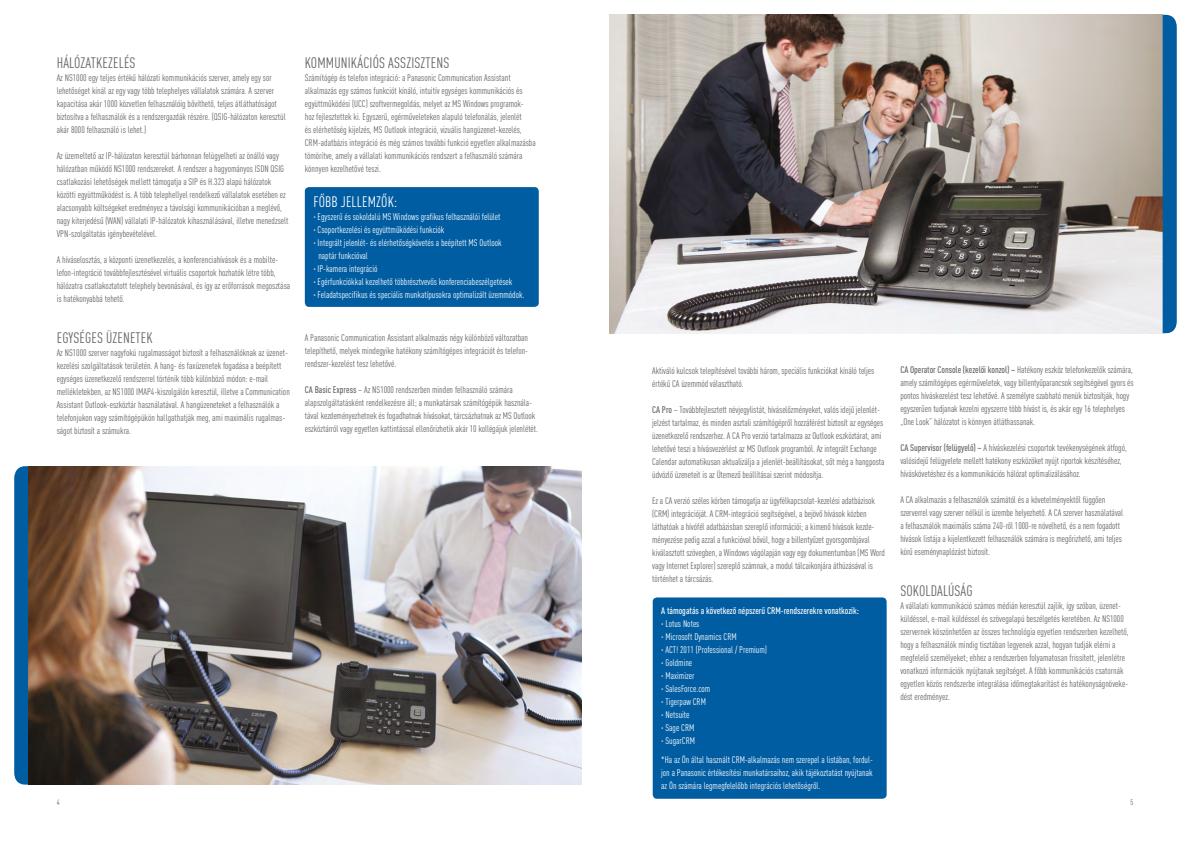
<style>
.page{position:relative;width:1191px;height:842px;background:#fff}
.page>*{position:absolute;margin:0;border:0;box-sizing:border-box;transform-origin:0 0}
.t1{font:condensed 15px "DIN Pro";letter-spacing:.01em;color:#646567}
.t2{font:condensed 15px "DIN Pro";letter-spacing:.01em;color:#fff}
.t3{font:condensed 9.5px/13px "DIN Pro";color:#646567}
.t4{font:condensed 9.5px/13px "DIN Pro";color:#fff}
.t5{font:500 condensed 9.5px "DIN Pro";color:#fff}
.t6{font:condensed 8px "DIN Pro";color:#646567}
.s1{font-weight:500}
</style>
<div class="page">
<div style="left:305px;top:187px;width:234px;height:120px;background:#005da2;border-radius:4px"></div>
<div style="left:652px;top:597px;width:234px;height:202px;background:#005da2;border-radius:4px"></div>
<img style="left:609px;top:15px;width:553px;height:318px">
<svg style="left:1162px;top:15px;width:15px;height:319px;background:#0f64a4"></svg>
<svg style="left:14px;top:466px;width:14px;height:319px;background:#0761a4"></svg>
<img style="left:28px;top:466px;width:553px;height:319px">
<h1 class="t1" style="left:57px;top:52px;width:80px">HÁLÓZATKEZELÉS</h1>
<p class="t3" style="left:57px;top:71px;width:230px">Az NS1000 egy teljes értékű hálózati kommunikációs szerver, amely egy sor lehetőséget kínál az egy vagy több telephelyes vállalatok számára. A szerver kapacitása akár 1000 közvetlen felhasználóig bővíthető, teljes átláthatóságot biztosítva a felhasználók és a rendszergazdák részére. (QSIG-hálózaton keresztül akár 8000 felhasználó is lehet.)</p>
<p class="t3" style="left:57px;top:149px;width:233px">Az üzemeltető az IP-hálózaton keresztül bárhonnan felügyelheti az önálló vagy hálózatban működő NS1000 rendszereket. A rendszer a hagyományos ISDN QSIG csatlakozási lehetőségek mellett támogatja a SIP és H.323 alapú hálózatok közötti együttműködést is. A több telephellyel rendelkező vállalatok esetében ez alacsonyabb költségeket eredményez a távolsági kommunikációban a meglévő, nagy kiterjedésű (WAN) vállalati IP-hálózatok kihasználásával, illetve menedzselt VPN-szolgáltatás igénybevételével.</p>
<p class="t3" style="left:57px;top:253px;width:235px">A híváselosztás, a központi üzenetkezelés, a konferenciahívások és a mobilte&shy;lefon-integráció továbbfejlesztésével virtuális csoportok hozhatók létre több, hálózatra csatlakoztatott telephely bevonásával, és így az erőforrások megosztása is hatékonyabbá tehető.</p>
<h1 class="t1" style="left:57px;top:327px;width:97px">EGYSÉGES ÜZENETEK</h1>
<p class="t3" style="left:57px;top:346px;width:235px">Az NS1000 szerver nagyfokú rugalmasságot biztosít a felhasználóknak az üzenet&shy;kezelési szolgáltatások területén. A hang- és faxüzenetek fogadása a beépített egységes üzenetkezelő rendszerrel történik több különböző módon: e-mail mellékletekben, az NS1000 IMAP4-kiszolgálón keresztül, illetve a Communication Assistant Outlook-eszköztár használatával. A hangüzeneteket a felhasználók a telefonjukon vagy számítógépükön hallgathatják meg, ami maximális rugalmas&shy;ságot biztosít a számukra.</p>
<h1 class="t1" style="left:305px;top:52px;width:146px">KOMMUNIKÁCIÓS ASSZISZTENS</h1>
<p class="t3" style="left:305px;top:71px;width:232px">Számítógép és telefon integráció: a Panasonic Communication Assistant alkalmazás egy számos funkciót kínáló, intuitív egységes kommunikációs és együttműködési (UCC) szoftvermegoldás, melyet az MS Windows programok-<br>hoz fejlesztettek ki. Egyszerű, egérműveleteken alapuló telefonálás, jelenlét<br>és elérhetőség kijelzés, MS Outlook integráció, vizuális hangüzenet-kezelés, CRM-adatbázis integráció és még számos további funkció egyetlen alkalmazásba tömörítve, amely a vállalati kommunikációs rendszert a felhasználó számára könnyen kezelhetővé teszi.</p>
<h1 class="t2" style="left:313px;top:191px;width:85px">FŐBB JELLEMZŐK:</h1>
<p class="t4" style="left:313px;top:209px;width:189px">· Egyszerű és sokoldalú MS Windows grafikus felhasználói felület</p>
<p class="t4" style="left:313px;top:222px;width:133px">· Csoportkezelési és együttműködési funkciók</p>
<p class="t4" style="left:313px;top:235px;width:190px">· Integrált jelenlét- és elérhetőségkövetés a beépített MS Outlook</p>
<p class="t4" style="left:318px;top:248px;width:51px">naptár funkcióval</p>
<p class="t4" style="left:313px;top:261px;width:66px">· IP-kamera integráció</p>
<p class="t4" style="left:313px;top:274px;width:200px">· Egérfunkciókkal kezelhető többrésztvevős konferenciabeszélgetések</p>
<p class="t4" style="left:313px;top:287px;width:213px">· Feladatspecifikus és speciális munkatípusokra optimalizált üzemmódok.</p>
<p class="t3" style="left:305px;top:331px;width:225px;text-align:justify">A Panasonic Communication Assistant alkalmazás négy különböző változatban telepíthető, melyek mindegyike hatékony számítógépes integrációt és telefon&shy;rendszer-kezelést tesz lehetővé.</p>
<p class="t3" style="left:305px;top:383px;width:235px"><span class="s1">CA Basic Express</span> – Az NS1000 rendszerben minden felhasználó számára alapszolgáltatásként rendelkezésre áll; a munkatársak számítógépük használa&shy;tával kezdeményezhetnek és fogadhatnak hívásokat, tárcsázhatnak az MS Outlook eszköztárról vagy egyetlen kattintással ellenőrizhetik akár 10 kollégájuk jelenlétét.</p>
<p class="t3" style="left:652px;top:363px;width:224px">Aktiváló kulcsok telepítésével további három, speciális funkciókat kínáló teljes értékű CA üzemmód választható.</p>
<p class="t3" style="left:652px;top:402px;width:234px"><span class="s1">CA Pro</span> – Továbbfejlesztett névjegylistát, híváselőzményeket, valós idejű jelenlét&shy;jelzést tartalmaz, és minden asztali számítógépről hozzáférést biztosít az egységes üzenetkezelő rendszerhez. A CA Pro verzió tartalmazza az Outlook eszköztárat, ami lehetővé teszi a hívásvezérlést az MS Outlook programból. Az integrált Exchange Calendar automatikusan aktualizálja a jelenlét-beállításokat, sőt még a hangposta üdvözlő üzeneteit is az Ütemező beállításai szerint módosítja.</p>
<p class="t3" style="left:652px;top:493px;width:234px">Ez a CA verzió széles körben támogatja az ügyfélkapcsolat-kezelési adatbázisok (CRM) integrációját. A CRM-integráció segítségével, a bejövő hívások közben láthatóak a hívófél adatbázisban szereplő információi; a kimenő hívások kezde&shy;ményezése pedig azzal a funkcióval bővül, hogy a billentyűzet gyorsgombjával kiválasztott szövegben, a Windows vágólapján vagy egy dokumentumban (MS Word vagy Internet Explorer) szereplő számnak, a modul tálcaikonjára áthúzásával is történhet a tárcsázás.</p>
<p class="t5" style="left:661px;top:604px;width:199px">A támogatás a következő népszerű CRM-rendszerekre vonatkozik:</p>
<p class="t4" style="left:661px;top:617px;width:107px">· Lotus Notes<br>· Microsoft Dynamics CRM<br>· ACT! 2011 (Professional / Premium) · Goldmine<br>· Maximizer<br>· SalesForce.com<br>· Tigerpaw CRM<br>· Netsuite<br>· Sage CRM<br>· SugarCRM</p>
<p class="t4" style="left:661px;top:752px;width:213px;text-align:justify">*Ha az Ön által használt CRM-alkalmazás nem szerepel a listában, fordul&shy;jon a Panasonic értékesítési munkatársaihoz, akik tájékoztatást nyújtanak az Ön számára legmegfelelőbb integrációs lehetőségről.</p>
<p class="t3" style="left:900px;top:362px;width:235px"><span class="s1">CA Operator Console (kezelői konzol) –</span> Hatékony eszköz telefonkezelők számára, amely számítógépes egérműveletek, vagy billentyűparancsok segítségével gyors és pontos híváskezelést tesz lehetővé. A személyre szabható menük biztosítják, hogy egyszerűen tudjanak kezelni egyszerre több hívást is, és akár egy 16 telephelyes „One Look” hálózatot is könnyen átláthassanak.</p>
<p class="t3" style="left:900px;top:440px;width:228px"><span class="s1">CA Supervisor (felügyelő) –</span> A híváskezelési csoportok tevékenységének átfogó, valósidejű felügyelete mellett hatékony eszközöket nyújt riportok készítéséhez, híváskövetéshez és a kommunikációs hálózat optimalizálásához.</p>
<p class="t3" style="left:900px;top:492px;width:224px">A CA alkalmazás a felhasználók számától és a követelményektől függően szerverrel vagy szerver nélkül is üzembe helyezhető. A CA szerver használatával a felhasználók maximális száma 240-ről 1000-re növelhető, és a nem fogadott hívások listája a kijelentkezett felhasználók számára is megőrizhető, ami teljes körű eseménynaplózást biztosít.</p>
<h1 class="t1" style="left:900px;top:580px;width:74px">SOKOLDALÚSÁG</h1>
<p class="t3" style="left:900px;top:598px;width:230px">A vállalati kommunikáció számos médián keresztül zajlik, így szóban, üzenet&shy;küldéssel, e-mail küldéssel és szövegalapú beszélgetés keretében. Az NS1000 szervernek köszönhetően az összes technológia egyetlen rendszerben kezelhető, hogy a felhasználók mindig tisztában legyenek azzal, hogyan tudják elérni a megfelelő személyeket; ehhez a rendszerben folyamatosan frissített, jelenlétre vonatkozó információk nyújtanak segítséget. A főbb kommunikációs csatornák egyetlen közös rendszerbe integrálása időmegtakarítást és hatékonyságnöveke&shy;dést eredményez.</p>
<p class="t6" style="left:57px;top:797px;width:4px">4</p>
<p class="t6" style="left:1130px;top:797px;width:4px">5</p>
</div>
